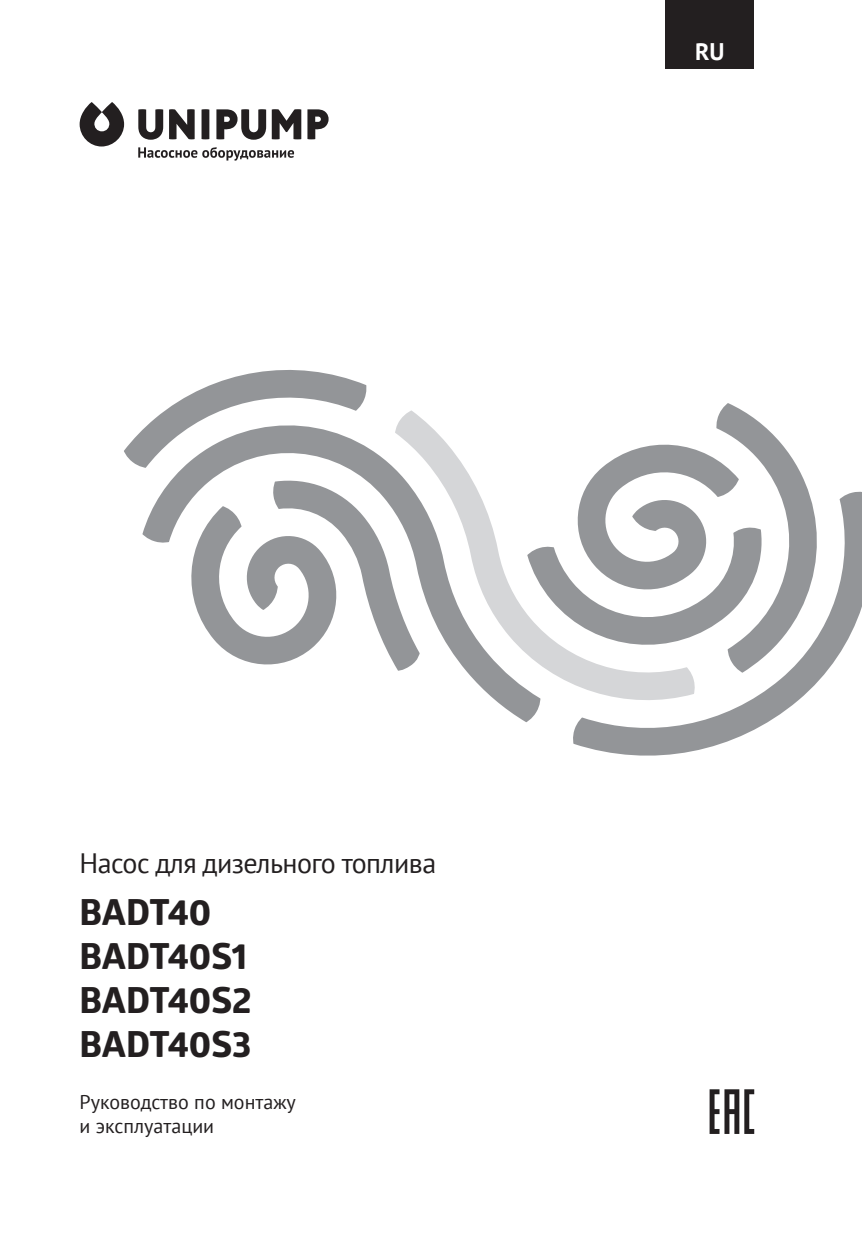
<style>
.page{position:relative;width:862px;height:1236px;background:#fff}
.page>*{position:absolute;margin:0;border:0;box-sizing:border-box;transform-origin:0 0}
.t1{font:700 36px/44px "Globerx";letter-spacing:-.005em;color:#231f20}
.t2{font:28px "PT Sans";letter-spacing:-.02em;color:#231f20}
.t3{font:700 24px "PT Sans";color:#fff}
.t4{font:20px/24px "PT Sans";color:#231f20}
</style>
<div class="page">
<svg style="left:709px;top:1089px;width:45px;height:45px"></svg>
<div style="left:665px;top:0;width:89px;height:68px;background:#231f20"></div>
<svg style="left:138px;top:147px;width:156px;height:14px"></svg>
<svg style="left:80px;top:102px;width:44px;height:45px"></svg>
<svg style="left:169px;top:109px;width:26px;height:30px"></svg>
<svg style="left:201px;top:109px;width:8px;height:30px"></svg>
<svg style="left:307px;top:109px;width:21px;height:30px"></svg>
<svg style="left:272px;top:109px;width:29px;height:30px"></svg>
<svg style="left:216px;top:109px;width:50px;height:31px"></svg>
<svg style="left:138px;top:109px;width:25px;height:31px"></svg>
<svg style="left:696px;top:403px;width:113px;height:88px"></svg>
<svg style="left:573px;top:491px;width:289px;height:265px"></svg>
<svg style="left:142px;top:447px;width:395px;height:275px"></svg>
<svg style="left:124px;top:370px;width:243px;height:98px"></svg>
<svg style="left:395px;top:410px;width:301px;height:302px"></svg>
<p class="t3" style="left:695px;top:35px;width:31px">RU</p>
<h2 class="t2" style="left:80px;top:845px;width:358px">Насос для дизельного топлива</h2>
<h1 class="t1" style="left:80px;top:890px;width:173px">BADT40<br>BADT40S1<br>BADT40S2<br>BADT40S3</h1>
<p class="t4" style="left:80px;top:1089px;width:218px">Руководство по монтажу и эксплуатации</p>
</div>
